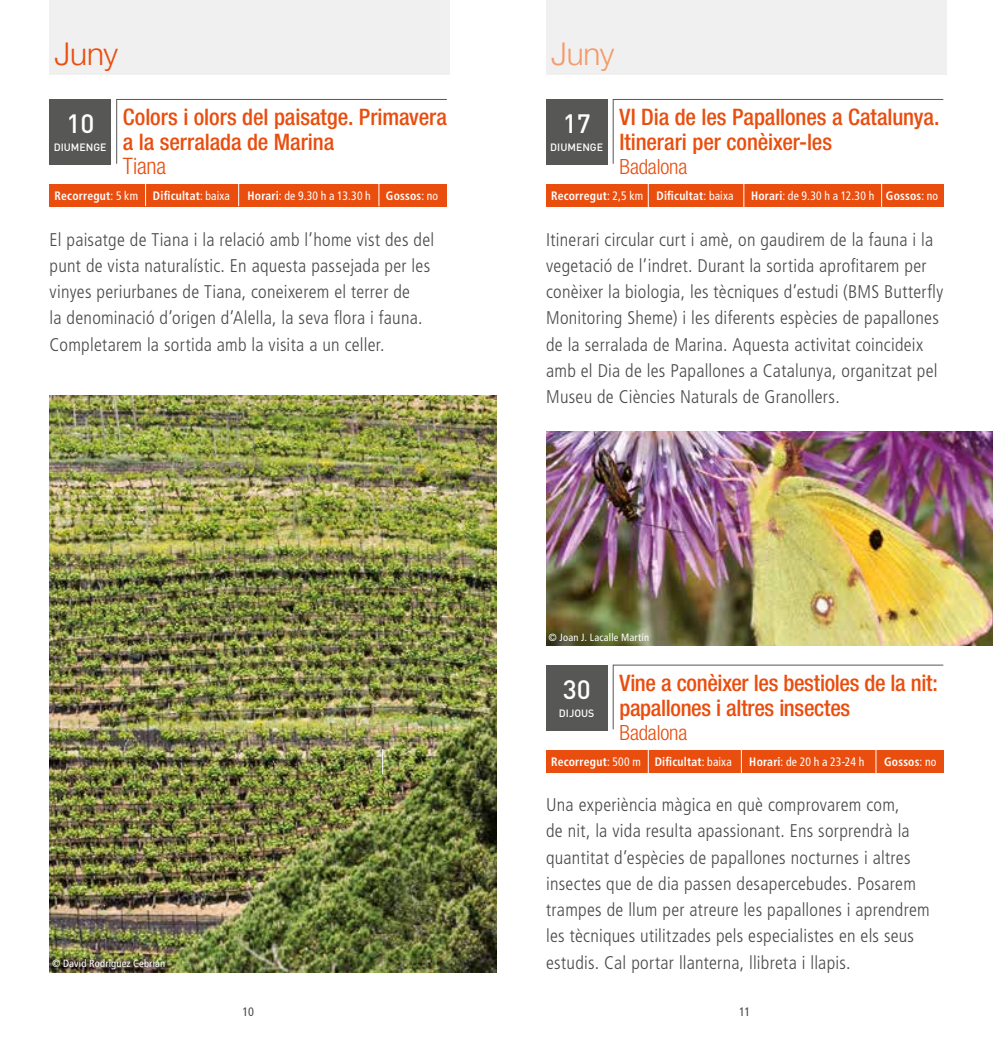
<style>
.page{position:relative;width:993px;height:1042px;background:#fff}
.page>*{position:absolute;margin:0;border:0;box-sizing:border-box;transform-origin:0 0}
.t1{font:300 31.5px "Helvetica Neue LT Std";color:#e94e0f}
.t2{font:300 31.5px "Helvetica Neue LT Std";color:#f49c6a}
.t3{font:500 26.25px "DIN";color:#fff}
.t4{font:500 condensed 22.75px/24.5px "Helvetica Neue LT Std";letter-spacing:-.005em;color:#e94e0f}
.t5{font:300 condensed 22.75px "Helvetica Neue LT Std";letter-spacing:-.01em;color:#e94e0f}
.t6{font:300 condensed 21px "Helvetica Neue LT Std";letter-spacing:-.01em;color:#e94e0f}
.t7{font:300 condensed 18.38px/26.2px "Frutiger LT Std";letter-spacing:.015em;color:#4a4a49}
.t8{font:700 condensed 12.25px "Frutiger LT Std";letter-spacing:.02em;color:#fff;scale:.95 1}
.t9{font:condensed 12.25px "Frutiger LT Std";letter-spacing:.015em;color:#fff;scale:.95 1}
.t10{font:condensed 12.25px "Frutiger LT Std";color:#4a4a49}
.t11{font:condensed 10.5px "Frutiger LT Std";letter-spacing:.02em;color:#fff}
.t12{font:500 10.5px "DIN";color:#fff}
.s1{font-weight:400}
.s2{font-weight:700}
</style>
<div class="page">
<img style="left:50px;top:396px;width:446px;height:576px">
<img style="left:546px;top:432px;width:446px;height:213px">
<div style="left:50px;top:0;width:399px;height:75px;background:#f0f0f0"></div>
<div style="left:50px;top:185px;width:396px;height:22px;background:#e94e0f"></div>
<div style="left:50px;top:99px;width:61px;height:66px;background:#575756"></div>
<svg style="left:116px;top:99px;width:331px;height:65px"></svg>
<svg style="left:145px;top:184px;width:1px;height:22px"></svg>
<svg style="left:238px;top:184px;width:1px;height:22px"></svg>
<svg style="left:378px;top:184px;width:1px;height:22px"></svg>
<div style="left:546px;top:750px;width:397px;height:22px;background:#e94e0f"></div>
<div style="left:546px;top:665px;width:61px;height:65px;background:#575756"></div>
<svg style="left:612px;top:665px;width:331px;height:65px"></svg>
<svg style="left:647px;top:750px;width:1px;height:23px"></svg>
<svg style="left:740px;top:750px;width:1px;height:23px"></svg>
<svg style="left:875px;top:750px;width:1px;height:23px"></svg>
<svg style="left:382px;top:749px;width:1px;height:25px"></svg>
<div style="left:546px;top:0;width:399px;height:75px;background:#f0f0f0"></div>
<div style="left:546px;top:185px;width:397px;height:22px;background:#e94e0f"></div>
<div style="left:546px;top:99px;width:61px;height:66px;background:#575756"></div>
<svg style="left:612px;top:99px;width:331px;height:65px"></svg>
<svg style="left:647px;top:184px;width:1px;height:23px"></svg>
<svg style="left:743px;top:184px;width:1px;height:23px"></svg>
<svg style="left:881px;top:184px;width:1px;height:23px"></svg>
<h1 class="t1" style="left:55px;top:34px;width:65px">Juny</h1>
<h2 class="t3" style="left:66px;top:107px;width:29px">10</h2>
<p class="t12" style="left:54px;top:141px;width:54px">DIUMENGE</p>
<p class="t4" style="left:123px;top:105px;width:325px">Colors i olors del paisatge. Primavera a la serralada de Marina</p>
<p class="t5" style="left:123px;top:153px;width:45px">Tiana</p>
<p class="t8" style="left:55px;top:189px;width:186px">Recorregut<span class="s1">: 5 km</span> Dificultat<span class="s1">: baixa</span></p>
<p class="t9" style="left:247px;top:189px;width:202px"><span class="s2">Horari</span>: de 9.30 h a 13.30 h <span class="s2">Gossos</span>: no</p>
<p class="t7" style="left:50px;top:226px;width:386px">El paisatge de Tiana i la relació amb l’home vist des del punt de vista naturalístic. En aquesta passejada per les vinyes periurbanes de Tiana, coneixerem el terrer de<br>la denominació d’origen d’Alella, la seva flora i fauna.<br>Completarem la sortida amb la visita a un celler.</p>
<p class="t11" style="left:52px;top:957px;width:115px">© David Rodríguez Cebrián</p>
<h1 class="t2" style="left:551px;top:34px;width:65px">Juny</h1>
<h2 class="t3" style="left:562px;top:107px;width:29px">17</h2>
<p class="t12" style="left:550px;top:141px;width:54px">DIUMENGE</p>
<p class="t4" style="left:619px;top:105px;width:322px">VI Dia de les Papallones a Catalunya.<br>Itinerari per conèixer-les</p>
<p class="t6" style="left:619px;top:155px;width:69px">Badalona</p>
<p class="t8" style="left:551px;top:189px;width:193px">Recorregut<span class="s1">: 2,5 km</span> Dificultat<span class="s1">: baixa</span></p>
<p class="t9" style="left:750px;top:189px;width:198px"><span class="s2">Horari</span>: de 9.30 h a 12.30 h <span class="s2">Gossos</span>: no</p>
<p class="t7" style="left:546px;top:226px;width:398px">Itinerari circular curt i amè, on gaudirem de la fauna i la vegetació de l’indret. Durant la sortida aprofitarem per conèixer la biologia, les tècniques d’estudi (BMS Butterfly Monitoring Sheme) i les diferents espècies de papallones de la serralada de Marina. Aquesta activitat coincideix amb el Dia de les Papallones a Catalunya, organitzat pel Museu de Ciències Naturals de Granollers.</p>
<p class="t11" style="left:548px;top:631px;width:102px">© Joan J. Lacalle Martín</p>
<h2 class="t3" style="left:562px;top:673px;width:29px">30</h2>
<p class="t12" style="left:558px;top:706px;width:37px">DIJOUS</p>
<p class="t4" style="left:619px;top:670px;width:320px">Vine a conèixer les bestioles de la nit: papallones i altres insectes</p>
<p class="t6" style="left:619px;top:720px;width:69px">Badalona</p>
<p class="t8" style="left:551px;top:754px;width:191px">Recorregut<span class="s1">: 500 m</span> Dificultat<span class="s1">: baixa</span></p>
<p class="t9" style="left:749px;top:754px;width:122px"><span class="s2">Horari</span>: de 20 h a 23-24 h</p>
<p class="t8" style="left:883px;top:754px;width:57px">Gossos<span class="s1">: no</span></p>
<p class="t7" style="left:546px;top:792px;width:385px">Una experiència màgica en què comprovarem com,<br>de nit, la vida resulta apassionant. Ens sorprendrà la quantitat d’espècies de papallones nocturnes i altres insectes que de dia passen desapercebudes. Posarem trampes de llum per atreure les papallones i aprendrem les tècniques utilitzades pels especialistes en els seus estudis. Cal portar llanterna, llibreta i llapis.</p>
<p class="t10" style="left:242px;top:1005px;width:13px">10</p>
<p class="t10" style="left:738px;top:1005px;width:13px">11</p>
</div>
